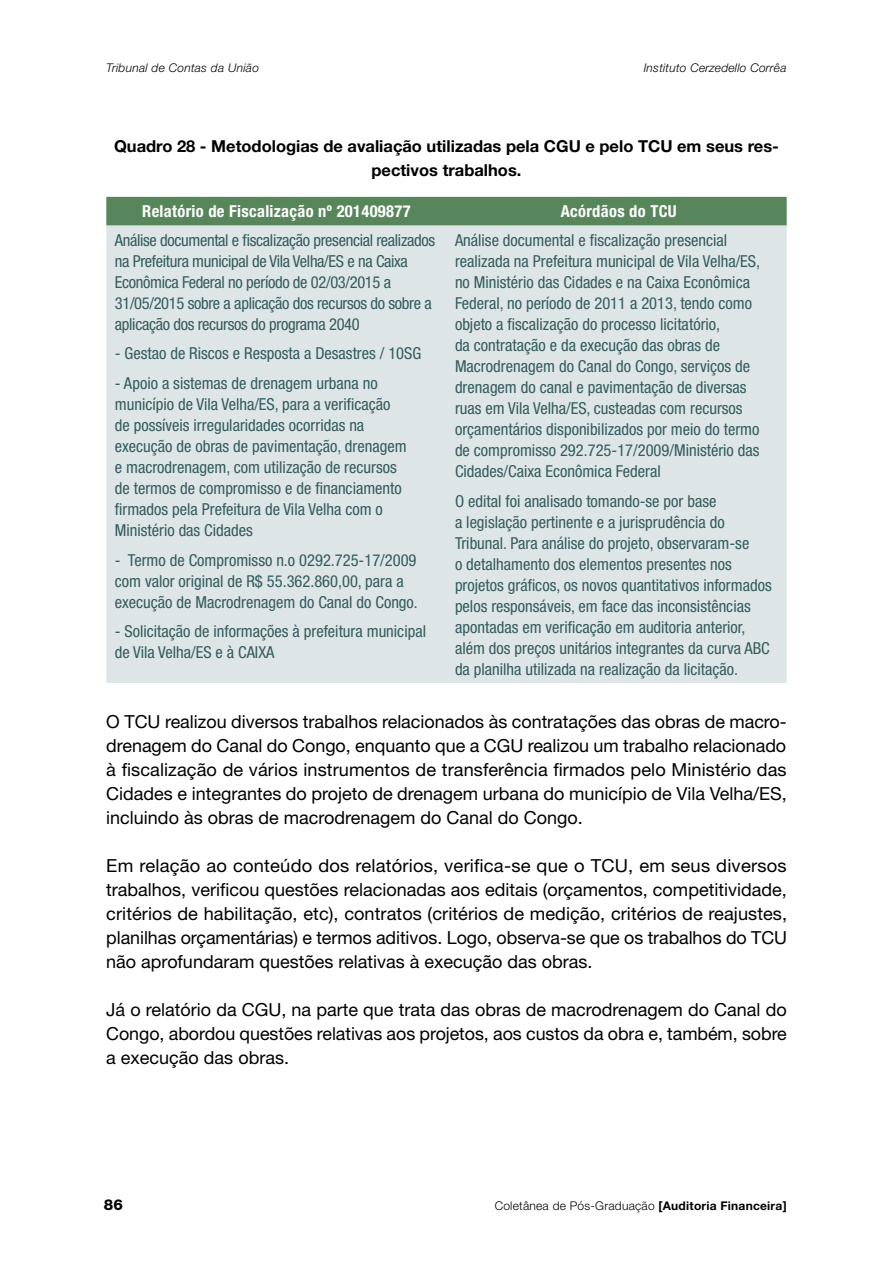
<style>
.page{position:relative;width:893px;height:1263px;background:#fff}
.page>*{position:absolute;margin:0;border:0;box-sizing:border-box;transform-origin:0 0}
.t1{font:18px/24px "Helvetica Neue LT Std";color:#000;text-align:justify}
.t2{font:condensed 16.5px/21px "Helvetica Neue LT Std";color:#355c5e}
.t3{font:condensed 16.5px/21px "Helvetica Neue LT Std";letter-spacing:-.02em;color:#355c5e}
.t4{font:700 16.5px/24px "Helvetica Neue LT Std";color:#000;text-align:center}
.t5{font:700 condensed 16.5px "Helvetica Neue LT Std";letter-spacing:.02em;color:#fff}
.t6{font:800 15px "Helvetica Neue LT Std";color:#000}
.t7{font:italic 300 12px "Helvetica Neue LT Std";letter-spacing:.02em;color:#000}
.t8{font:300 12px "Helvetica Neue LT Std";letter-spacing:.02em;color:#000}
.s1{font-weight:700}
</style>
<div class="page">
<div style="left:106px;top:197px;width:681px;height:29px;background:#57865a"></div>
<div style="left:106px;top:226px;width:681px;height:457px;background:#dde5e6"></div>
<p class="t7" style="left:106px;top:61px;width:154px">Tribunal de Contas da União</p>
<p class="t7" style="left:644px;top:61px;width:144px">Instituto Cerzedello Corrêa</p>
<p class="t4" style="left:114px;top:133px;width:666px">Quadro 28 - Metodologias de avaliação utilizadas pela CGU e pelo TCU em seus res&shy;pectivos trabalhos.</p>
<p class="t5" style="left:142px;top:201px;width:270px">Relatório de Fiscalização nº 201409877</p>
<p class="t5" style="left:561px;top:201px;width:118px">Acórdãos do TCU</p>
<p class="t3" style="left:115px;top:229px;width:322px">Análise documental e fiscalização presencial realizados na Prefeitura municipal de Vila Velha/ES e na Caixa Econômica Federal no período de 02/03/2015 a 31/05/2015 sobre a aplicação dos recursos do sobre a aplicação dos recursos do programa 2040</p>
<p class="t2" style="left:115px;top:343px;width:308px">- Gestao de Riscos e Resposta a Desastres / 10SG</p>
<p class="t2" style="left:115px;top:372px;width:293px">- Apoio a sistemas de drenagem urbana no município de Vila Velha/ES, para a verificação de possíveis irregularidades ocorridas na execução de obras de pavimentação, drenagem e macrodrenagem, com utilização de recursos de termos de compromisso e de financiamento firmados pela Prefeitura de Vila Velha com o Ministério das Cidades</p>
<p class="t2" style="left:115px;top:549px;width:305px">- Termo de Compromisso n.o 0292.725-17/2009 com valor original de R$ 55.362.860,00, para a execução de Macrodrenagem do Canal do Congo.</p>
<p class="t2" style="left:115px;top:621px;width:313px">- Solicitação de informações à prefeitura municipal de Vila Velha/ES e à CAIXA</p>
<p class="t2" style="left:455px;top:230px;width:307px">Análise documental e fiscalização presencial realizada na Prefeitura municipal de Vila Velha/ES, no Ministério das Cidades e na Caixa Econômica Federal, no período de 2011 a 2013, tendo como objeto a fiscalização do processo licitatório,<br>da contratação e da execução das obras de Macrodrenagem do Canal do Congo, serviços de drenagem do canal e pavimentação de diversas ruas em Vila Velha/ES, custeadas com recursos orçamentários disponibilizados por meio do termo de compromisso 292.725-17/2009/Ministério das Cidades/Caixa Econômica Federal</p>
<p class="t2" style="left:455px;top:490px;width:318px">O edital foi analisado tomando-se por base<br>a legislação pertinente e a jurisprudência do Tribunal. Para análise do projeto, observaram-se<br>o detalhamento dos elementos presentes nos projetos gráficos, os novos quantitativos informados pelos responsáveis, em face das inconsistências apontadas em verificação em auditoria anterior, além dos preços unitários integrantes da curva ABC da planilha utilizada na realização da licitação.</p>
<p class="t1" style="left:106px;top:709px;width:682px">O TCU realizou diversos trabalhos relacionados às contratações das obras de macro&shy;drenagem do Canal do Congo, enquanto que a CGU realizou um trabalho relacionado à fiscalização de vários instrumentos de transferência firmados pelo Ministério das Cidades e integrantes do projeto de drenagem urbana do município de Vila Velha/ES, incluindo às obras de macrodrenagem do Canal do Congo.</p>
<p class="t1" style="left:106px;top:853px;width:682px">Em relação ao conteúdo dos relatórios, verifica-se que o TCU, em seus diversos trabalhos, verificou questões relacionadas aos editais (orçamentos, competitividade, critérios de habilitação, etc), contratos (critérios de medição, critérios de reajustes, planilhas orçamentárias) e termos aditivos. Logo, observa-se que os trabalhos do TCU não aprofundaram questões relativas à execução das obras.</p>
<p class="t1" style="left:106px;top:997px;width:682px">Já o relatório da CGU, na parte que trata das obras de macrodrenagem do Canal do Congo, abordou questões relativas aos projetos, aos custos da obra e, também, sobre a execução das obras.</p>
<p class="t6" style="left:104px;top:1195px;width:20px">86</p>
<p class="t8" style="left:495px;top:1198px;width:293px">Coletânea de Pós-Graduação <span class="s1">[Auditoria Financeira]</span></p>
</div>
